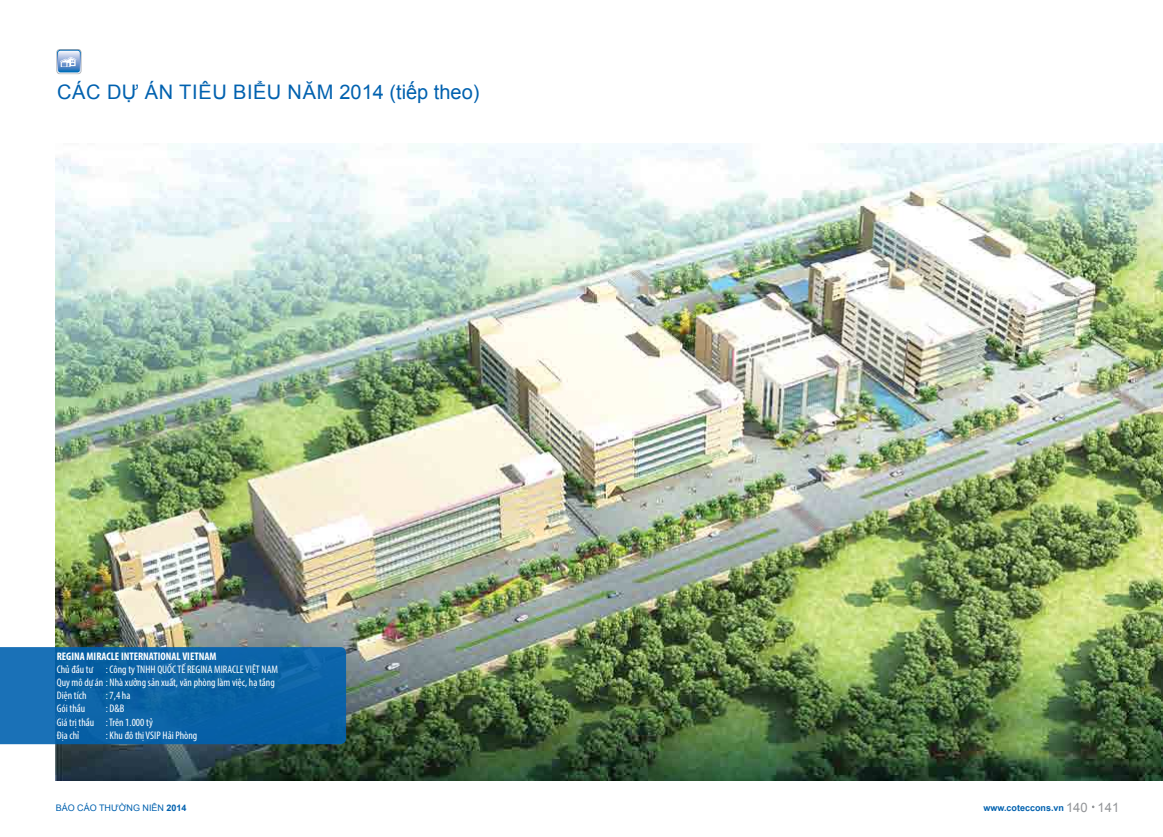
<style>
.page{position:relative;width:1163px;height:837px;background:#fff}
.page>*{position:absolute;margin:0;border:0;box-sizing:border-box;transform-origin:0 0}
.t1{font:20px "Arial";letter-spacing:.02em;color:#0061af}
.t2{font:condensed 11px/13.2px "Myriad Pro";color:#fff}
.t3{font:700 condensed 11px "Myriad Pro";color:#fff}
.t4{font:700 9px "Arial";color:#0061af}
.t5{font:9px "Arial";color:#0061af}
.s1{font-weight:700}
.s2{font-weight:400;font-size:13px;color:#939598}
</style>
<div class="page">
<div style="left:57px;top:49px;width:24px;height:25px;border:1px solid #b1b4b6;border-radius:3px"></div>
<svg style="left:57px;top:50px;width:24px;height:23px"></svg>
<img style="left:56px;top:143px;width:1106px;height:637px">
<svg style="left:0;top:647px;width:346px;height:97px;background:#0c64a8"></svg>
<h1 class="t1" style="left:57px;top:78px;width:424px">CÁC DỰ ÁN TIÊU BIỂU NĂM 2014 (tiếp theo)</h1>
<p class="t3" style="left:57px;top:648px;width:161px">REGINA MIRACLE INTERNATIONAL VIETNAM</p>
<p class="t2" style="left:57px;top:662px;width:223px">Chủ đầu tư : Công ty TNHH QUỐC TẾ REGINA MIRACLE VIỆT NAM<br>Quy mô dự án : Nhà xưởng sản xuất, văn phòng làm việc, hạ tầng<br>Diện tích</p>
<p class="t2" style="left:106px;top:688px;width:26px">: 7,4 ha</p>
<p class="t2" style="left:57px;top:701px;width:30px">Gói thầu</p>
<p class="t2" style="left:57px;top:701px;width:98px;text-indent:49px">: D&amp;B<br>Giá trị thầu : Trên 1.000 tỷ<br>Địa chỉ</p>
<p class="t2" style="left:106px;top:728px;width:93px">: Khu đô thị VSIP Hải Phòng</p>
<p class="t5" style="left:56px;top:801px;width:132px">BÁO CÁO THƯỜNG NIÊN <span class="s1">2014</span></p>
<p class="t4" style="left:983px;top:801px;width:137px">www.coteccons.vn <span class="s2">140 141</span></p>
</div>
